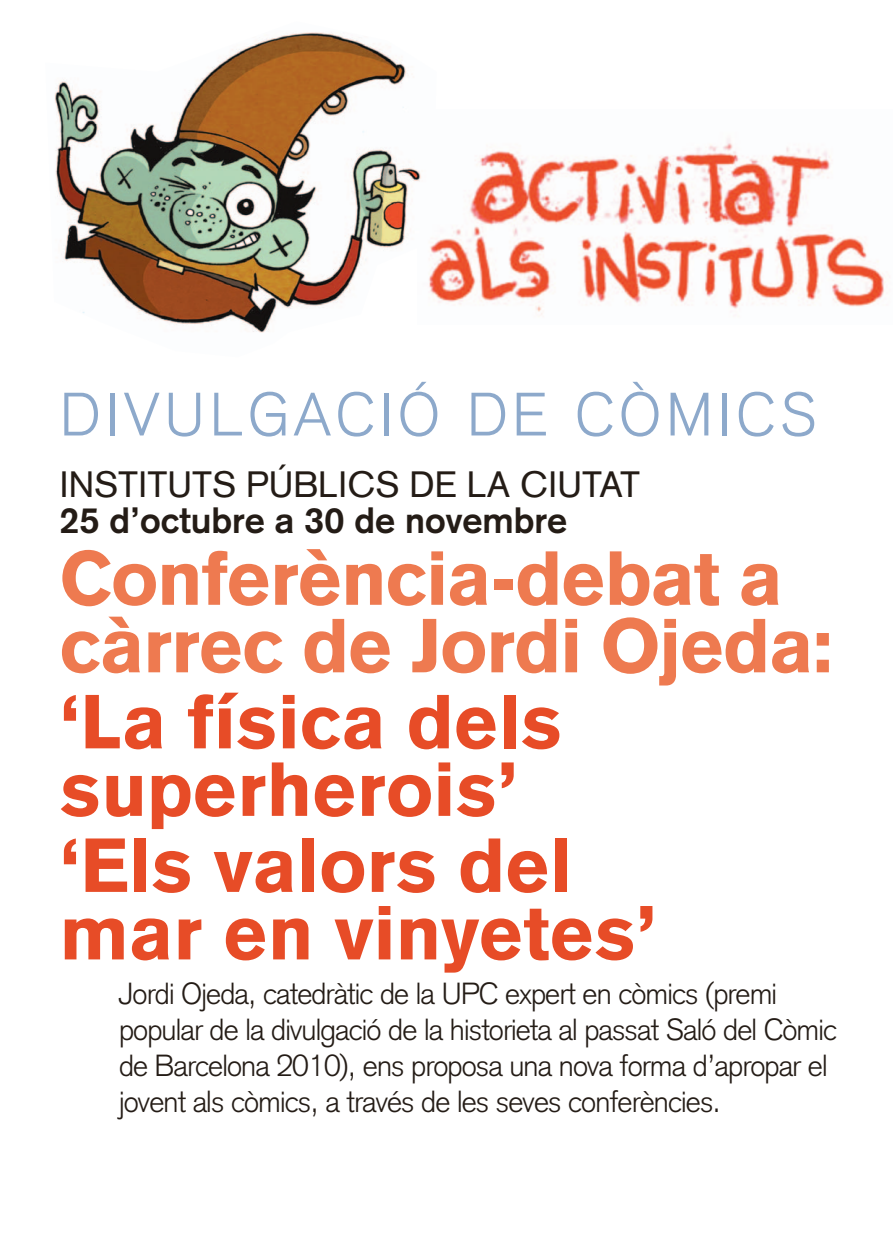
<style>
.page{position:relative;width:893px;height:1259px;background:#fff}
.page>*{position:absolute;margin:0;border:0;box-sizing:border-box;transform-origin:0 0}
.t1{font:900 75px/67.5px "Akzidenz Grotesk";color:#e74c27}
.t2{font:900 75px/67.5px "Akzidenz Grotesk";letter-spacing:-.015em;color:#ee7a50}
.t3{font:300 60px "Akzidenz Grotesk";letter-spacing:.085em;color:#8da9cb}
.t4{font:36px "Akzidenz Grotesk";color:#241c16}
.t5{font:700 36px "Akzidenz Grotesk";color:#241c16}
.t6{font:300 30px/36px "Akzidenz Grotesk";letter-spacing:-.03em;color:#241c16}
</style>
<div class="page">
<img style="left:437px;top:138px;width:449px;height:177px">
<img style="left:55px;top:32px;width:382px;height:301px">
<h2 class="t3" style="left:60px;top:393px;width:759px">DIVULGACIÓ DE CÒMICS</h2>
<p class="t4" style="left:60px;top:471px;width:582px">INSTITUTS PÚBLICS DE LA CIUTAT</p>
<p class="t5" style="left:60px;top:507px;width:509px">25 d’octubre a 30 de novembre</p>
<h1 class="t2" style="left:60px;top:551px;width:775px">Conferència-debat a càrrec de Jordi Ojeda:</h1>
<h1 class="t1" style="left:60px;top:694px;width:504px">‘La física dels superherois’</h1>
<h1 class="t1" style="left:60px;top:838px;width:599px">‘Els valors del mar en vinyetes’</h1>
<p class="t6" style="left:119px;top:979px;width:720px">Jordi Ojeda, catedràtic de la UPC expert en còmics (premi popular de la divulgació de la historieta al passat Saló del Còmic de Barcelona 2010), ens proposa una nova forma d’apropar el jovent als còmics, a través de les seves conferències.</p>
</div>
